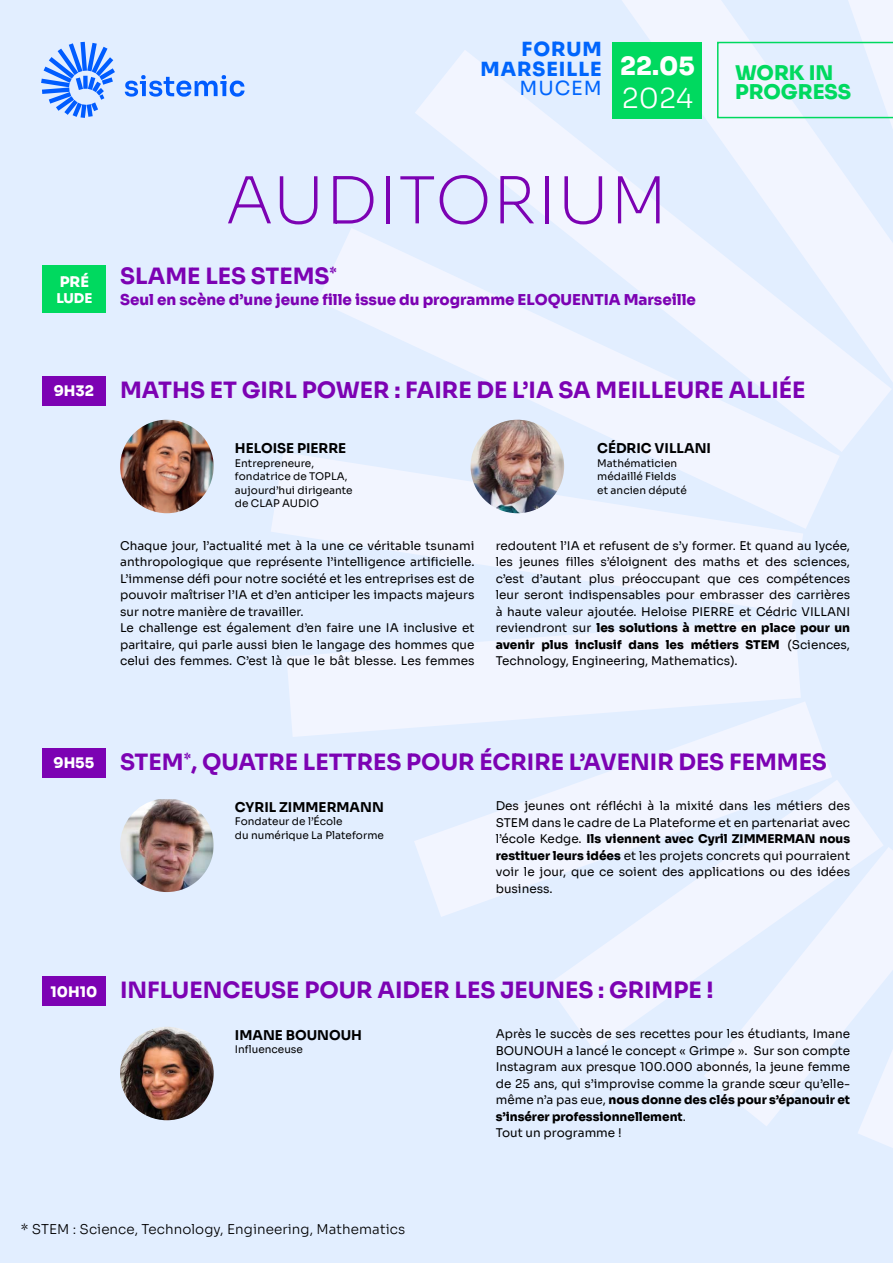
<style>
.page{position:relative;width:893px;height:1263px;background:#e2eeff}
.page>*{position:absolute;margin:0;border:0;box-sizing:border-box;transform-origin:0 0}
.t1{font:200 64.5px "Sora";letter-spacing:.015em;color:#7c02b3}
.t2{font:300 27.45px "Sora";color:#fff}
.t3{font:800 25.2px "Sora";color:#fff}
.t4{font:700 22.5px "Sora";color:#7c02b3}
.t5{font:800 20.25px "Sora";color:#00d95f}
.t6{font:800 19.5px "Sora";letter-spacing:.05em;color:#0065fc}
.t7{font:19.5px "Sora";letter-spacing:.05em;color:#0065fc}
.t8{font:800 15px "Sora";color:#7c02b3}
.t9{font:800 14.55px "Sora";color:#fff}
.t10{font:700 13.5px "Sora";color:#000}
.t11{font:300 13.5px "Sora";letter-spacing:.005em;color:#000}
.t12{font:800 13.5px "Sora";color:#fff}
.t13{font:12px/16.5px "Sora";color:#000;text-align:justify}
.t14{font:10.5px/13.5px "Sora";color:#000}
.s1{font-weight:800}
</style>
<div class="page">
<svg style="left:858px;top:1126px;width:35px;height:22px"></svg>
<svg style="left:704px;top:847px;width:189px;height:279px"></svg>
<svg style="left:548px;top:780px;width:336px;height:270px;fill:#f2f5ff"></svg>
<svg style="left:414px;top:702px;width:418px;height:215px;fill:#f2f5ff"></svg>
<svg style="left:287px;top:618px;width:514px;height:119px;fill:#f2f5ff"></svg>
<svg style="left:271px;top:452px;width:532px;height:161px;fill:#f2f5ff"></svg>
<svg style="left:317px;top:228px;width:522px;height:301px;fill:#f1f4ff"></svg>
<svg style="left:415px;top:50px;width:476px;height:402px;fill:#f2f5ff"></svg>
<svg style="left:621px;top:0;width:272px;height:383px;fill:#f2f5ff"></svg>
<div style="left:43px;top:376px;width:63px;height:29px;background:#7c02b3"></div>
<img style="left:471px;top:420px;width:93px;height:93px;border-radius:47px">
<img style="left:120px;top:420px;width:94px;height:93px;border-radius:47px">
<svg style="left:125px;top:75px;width:120px;height:22px"></svg>
<svg style="left:41px;top:42px;width:74px;height:76px"></svg>
<div style="left:43px;top:265px;width:63px;height:48px;background:#00d95f"></div>
<div style="left:43px;top:748px;width:63px;height:29px;background:#7c02b3"></div>
<img style="left:120px;top:799px;width:94px;height:93px">
<div style="left:43px;top:976px;width:63px;height:29px;background:#7c02b3"></div>
<img style="left:120px;top:1027px;width:94px;height:93px;border-radius:47px">
<div style="left:613px;top:42px;width:89px;height:76px;background:#00d95f"></div>
<svg style="left:717px;top:0;width:176px;height:130px"></svg>
<p class="t9" style="left:60px;top:269px;width:31px">PRÉ</p>
<p class="t12" style="left:56px;top:287px;width:38px">LUDE</p>
<p class="t6" style="left:522px;top:33px;width:82px">FORUM</p>
<p class="t6" style="left:481px;top:52px;width:123px">MARSEILLE</p>
<p class="t7" style="left:519px;top:72px;width:84px">MUCEM</p>
<p class="t3" style="left:620px;top:44px;width:76px">22.05</p>
<p class="t2" style="left:622px;top:76px;width:73px">2024</p>
<p class="t1" style="left:226px;top:148px;width:443px">AUDITORIUM</p>
<p class="t4" style="left:120px;top:257px;width:218px">SLAME LES STEMS<sup>*</sup></p>
<p class="t8" style="left:120px;top:287px;width:577px">Seul en scène d’une jeune fille issue du programme ELOQUENTIA Marseille</p>
<p class="t5" style="left:735px;top:55px;width:100px">WORK IN</p>
<p class="t5" style="left:735px;top:75px;width:118px">PROGRESS</p>
<p class="t9" style="left:54px;top:379px;width:42px">9H32</p>
<p class="t4" style="left:120px;top:371px;width:687px">MATHS ET GIRL POWER : FAIRE DE L’IA SA MEILLEURE ALLIÉE</p>
<p class="t10" style="left:235px;top:437px;width:113px">HELOISE PIERRE</p>
<p class="t14" style="left:235px;top:455px;width:119px">Entrepreneure, fondatrice de TOPLA, aujourd’hui dirigeante de CLAP AUDIO</p>
<p class="t13" style="left:120px;top:536px;width:356px">Chaque jour, l’actualité met à la une ce véritable tsunami anthropologique que représente l’intelligence artificielle.<br>L’immense défi pour notre société et les entreprises est de pouvoir maîtriser l’IA et d’en anticiper les impacts majeurs sur notre manière de travailler.</p>
<p class="t13" style="left:120px;top:618px;width:356px">Le challenge est également d’en faire une IA inclusive et paritaire, qui parle aussi bien le langage des hommes que celui des femmes. C’est là que le bât blesse. Les femmes</p>
<p class="t10" style="left:597px;top:437px;width:115px">CÉDRIC VILLANI</p>
<p class="t14" style="left:597px;top:455px;width:81px">Mathématicien médaillé Fields</p>
<p class="t14" style="left:597px;top:482px;width:91px">et ancien député</p>
<p class="t13" style="left:496px;top:536px;width:356px">redoutent l’IA et refusent de s’y former. Et quand au lycée, les jeunes filles s’éloignent des maths et des sciences, c’est d’autant plus préoccupant que ces compétences leur seront indispensables pour embrasser des carrières à haute valeur ajoutée. Heloise PIERRE et Cédric VILLANI reviendront sur <span class="s1">les solutions à mettre en place pour un avenir plus inclusif dans les métiers STEM</span> (Sciences, Technology, Engineering, Mathematics).</p>
<p class="t9" style="left:54px;top:751px;width:42px">9H55</p>
<p class="t4" style="left:120px;top:743px;width:708px">STEM<sup>*</sup>, QUATRE LETTRES POUR ÉCRIRE L’AVENIR DES FEMMES</p>
<p class="t10" style="left:235px;top:795px;width:150px">CYRIL ZIMMERMANN</p>
<p class="t14" style="left:235px;top:814px;width:109px">Fondateur de l’École</p>
<p class="t14" style="left:235px;top:827px;width:151px">du numérique La Plateforme</p>
<p class="t13" style="left:496px;top:796px;width:356px">Des jeunes ont réfléchi à la mixité dans les métiers des STEM dans le cadre de La Plateforme et en partenariat avec l’école Kedge. <span class="s1">Ils viennent avec Cyril ZIMMERMAN nous restituer leurs idées</span> et les projets concrets qui pourraient voir le jour, que ce soient des applications ou des idées business.</p>
<p class="t9" style="left:51px;top:979px;width:48px">10H10</p>
<p class="t4" style="left:120px;top:971px;width:595px">INFLUENCEUSE POUR AIDER LES JEUNES : GRIMPE !</p>
<p class="t10" style="left:235px;top:1024px;width:129px">IMANE BOUNOUH</p>
<p class="t14" style="left:235px;top:1042px;width:70px">Influenceuse</p>
<p class="t13" style="left:496px;top:1025px;width:356px">Après le succès de ses recettes pour les étudiants, Imane BOUNOUH a lancé le concept « Grimpe ». Sur son compte Instagram aux presque 100.000 abonnés, la jeune femme de 25 ans, qui s’improvise comme la grande sœur qu’elle&shy;même n’a pas eue, <span class="s1">nous donne des clés pour s’épanouir et s’insérer professionnellement</span>.</p>
<p class="t13" style="left:496px;top:1124px;width:127px">Tout un programme !</p>
<p class="t11" style="left:21px;top:1218px;width:386px">* STEM : Science, Technology, Engineering, Mathematics</p>
</div>
